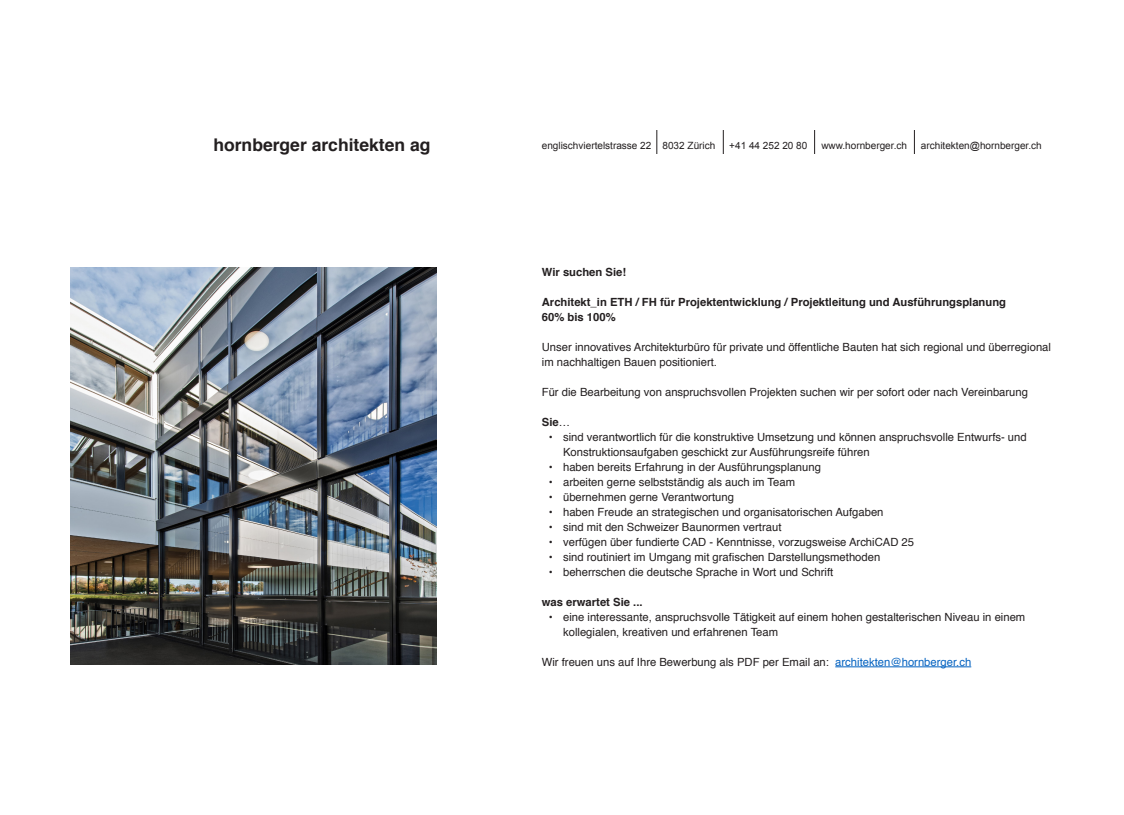
<style>
.page{position:relative;width:1124px;height:815px;background:#fff}
.page>*{position:absolute;margin:0;border:0;box-sizing:border-box;transform-origin:0 0}
.t1{font:700 17.5px "Helvetica";color:#231f20}
.t2{font:11.25px/15px "Helvetica";color:#231f20}
.t3{font:700 11.25px "Helvetica";color:#231f20}
.t4{font:10px "Arial";color:#231f20}
.s1{font-weight:400}
.s2{color:#0563c1}
</style>
<div class="page">
<hr style="left:835px;top:667px;width:136px;height:1px;background:#0563c1">
<img style="left:71px;top:268px;width:365px;height:396px">
<svg style="left:814px;top:130px;width:1px;height:24px"></svg>
<svg style="left:722px;top:130px;width:1px;height:24px"></svg>
<svg style="left:656px;top:130px;width:1px;height:24px"></svg>
<svg style="left:913px;top:130px;width:1px;height:24px"></svg>
<p class="t1" style="left:213px;top:130px;width:218px">hornberger architekten ag</p>
<p class="t4" style="left:541px;top:139px;width:175px">englischviertelstrasse 22 8032 Zürich</p>
<p class="t4" style="left:729px;top:139px;width:80px">+41 44 252 20 80</p>
<p class="t4" style="left:821px;top:139px;width:87px">www.hornberger.ch</p>
<p class="t4" style="left:920px;top:139px;width:122px">architekten@hornberger.ch</p>
<p class="t3" style="left:541px;top:263px;width:86px">Wir suchen Sie!</p>
<p class="t3" style="left:541px;top:293px;width:465px">Architekt_in ETH / FH für Projektentwicklung / Projektleitung und Ausführungsplanung</p>
<p class="t3" style="left:541px;top:308px;width:75px">60% bis 100%</p>
<p class="t2" style="left:541px;top:340px;width:510px">Unser innovatives Architekturbüro für private und öffentliche Bauten hat sich regional und überregional im nachhaltigen Bauen positioniert.</p>
<p class="t2" style="left:541px;top:385px;width:487px">Für die Bearbeitung von anspruchsvollen Projekten suchen wir per sofort oder nach Vereinbarung</p>
<p class="t3" style="left:541px;top:413px;width:30px">Sie<span class="s1">…</span></p>
<p class="t2" style="left:563px;top:430px;width:465px;text-indent:-14px">• sind verantwortlich für die konstruktive Umsetzung und können anspruchsvolle Entwurfs- und<br>Konstruktionsaufgaben geschickt zur Ausführungsreife führen</p>
<p class="t2" style="left:549px;top:460px;width:273px">• haben bereits Erfahrung in der Ausführungsplanung</p>
<p class="t2" style="left:549px;top:475px;width:247px">• arbeiten gerne selbstständig als auch im Team</p>
<p class="t2" style="left:549px;top:490px;width:186px">• übernehmen gerne Verantwortung</p>
<p class="t2" style="left:549px;top:505px;width:336px">• haben Freude an strategischen und organisatorischen Aufgaben</p>
<p class="t2" style="left:549px;top:520px;width:234px">• sind mit den Schweizer Baunormen vertraut</p>
<p class="t2" style="left:549px;top:535px;width:366px">• verfügen über fundierte CAD - Kenntnisse, vorzugsweise ArchiCAD 25</p>
<p class="t2" style="left:549px;top:550px;width:333px">• sind routiniert im Umgang mit grafischen Darstellungsmethoden</p>
<p class="t2" style="left:549px;top:565px;width:286px">• beherrschen die deutsche Sprache in Wort und Schrift</p>
<p class="t3" style="left:541px;top:593px;width:102px">was erwartet Sie ...</p>
<p class="t2" style="left:563px;top:610px;width:463px;text-indent:-14px">• eine interessante, anspruchsvolle Tätigkeit auf einem hohen gestalterischen Niveau in einem kollegialen, kreativen und erfahrenen Team</p>
<p class="t2" style="left:541px;top:655px;width:431px">Wir freuen uns auf Ihre Bewerbung als PDF per Email an: <span class="s2">architekten@hornberger.ch</span></p>
</div>
